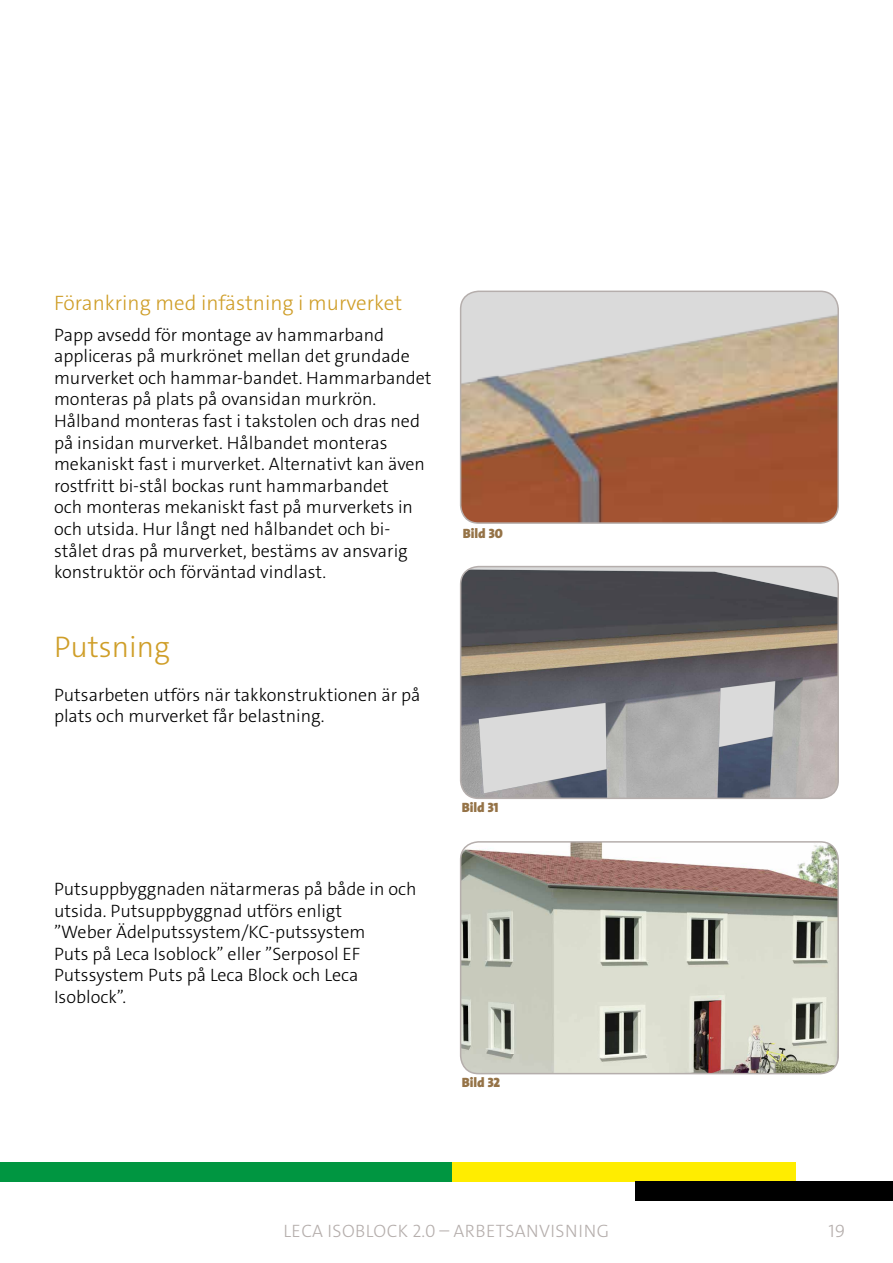
<style>
.page{position:relative;width:893px;height:1263px;background:#fff}
.page>*{position:absolute;margin:0;border:0;box-sizing:border-box;transform-origin:0 0}
.t1{font:300 30px "The Sans C4 s";color:#cf9e28}
.t2{font:300 21px "The Sans C4 s";color:#cf9e28}
.t3{font:300 18px/21.6px "The Sans C4 s";color:#000}
.t4{font:300 18px "The Sans C4 s";letter-spacing:.025em;color:#b5aeac}
.t5{font:900 13.5px "The Sans C4 s";color:#957347}
</style>
<div class="page">
<div style="left:0;top:1162px;width:453px;height:19px;background:#009641"></div>
<div style="left:453px;top:1162px;width:343px;height:19px;background:#ffed00"></div>
<div style="left:635px;top:1181px;width:257px;height:20px;background:#000"></div>
<img style="left:461px;top:567px;width:377px;height:231px">
<div style="left:460px;top:566px;width:379px;height:233px;border:2px solid #b5aeac;border-radius:18px"></div>
<img style="left:461px;top:291px;width:377px;height:232px">
<div style="left:460px;top:291px;width:379px;height:233px;border:2px solid #b5aeac;border-radius:18px"></div>
<img style="left:461px;top:842px;width:377px;height:232px">
<div style="left:460px;top:841px;width:379px;height:233px;border:2px solid #b5aeac;border-radius:18px"></div>
<p class="t2" style="left:54px;top:290px;width:350px">Förankring med infästning i murverket</p>
<p class="t3" style="left:54px;top:324px;width:379px">Papp avsedd för montage av hammarband appliceras på murkrönet mellan det grundade murverket och hammar-bandet. Hammarbandet monteras på plats på ovansidan murkrön.<br>Hålband monteras fast i takstolen och dras ned på insidan murverket. Hålbandet monteras mekaniskt fast i murverket. Alternativt kan även rostfritt bi-stål bockas runt hammarbandet<br>och monteras mekaniskt fast på murverkets in och utsida. Hur långt ned hålbandet och bi&shy;stålet dras på murverket, bestäms av ansvarig konstruktör och förväntad vindlast.</p>
<h1 class="t1" style="left:54px;top:628px;width:118px">Putsning</h1>
<p class="t3" style="left:54px;top:684px;width:368px">Putsarbeten utförs när takkonstruktionen är på plats och murverket får belastning.</p>
<p class="t3" style="left:54px;top:878px;width:364px">Putsuppbyggnaden nätarmeras på både in och utsida. Putsuppbyggnad utförs enligt<br>”Weber Ädelputssystem/KC-putssystem<br>Puts på Leca Isoblock” eller ”Serposol EF Putssystem Puts på Leca Block och Leca Isoblock”.</p>
<p class="t5" style="left:463px;top:525px;width:42px">Bild 30</p>
<p class="t5" style="left:462px;top:799px;width:38px">Bild 31</p>
<p class="t5" style="left:462px;top:1074px;width:40px">Bild 32</p>
<p class="t4" style="left:284px;top:1219px;width:327px">LECA ISOBLOCK 2.0 – ARBETSANVISNING</p>
<p class="t4" style="left:828px;top:1219px;width:18px">19</p>
</div>
